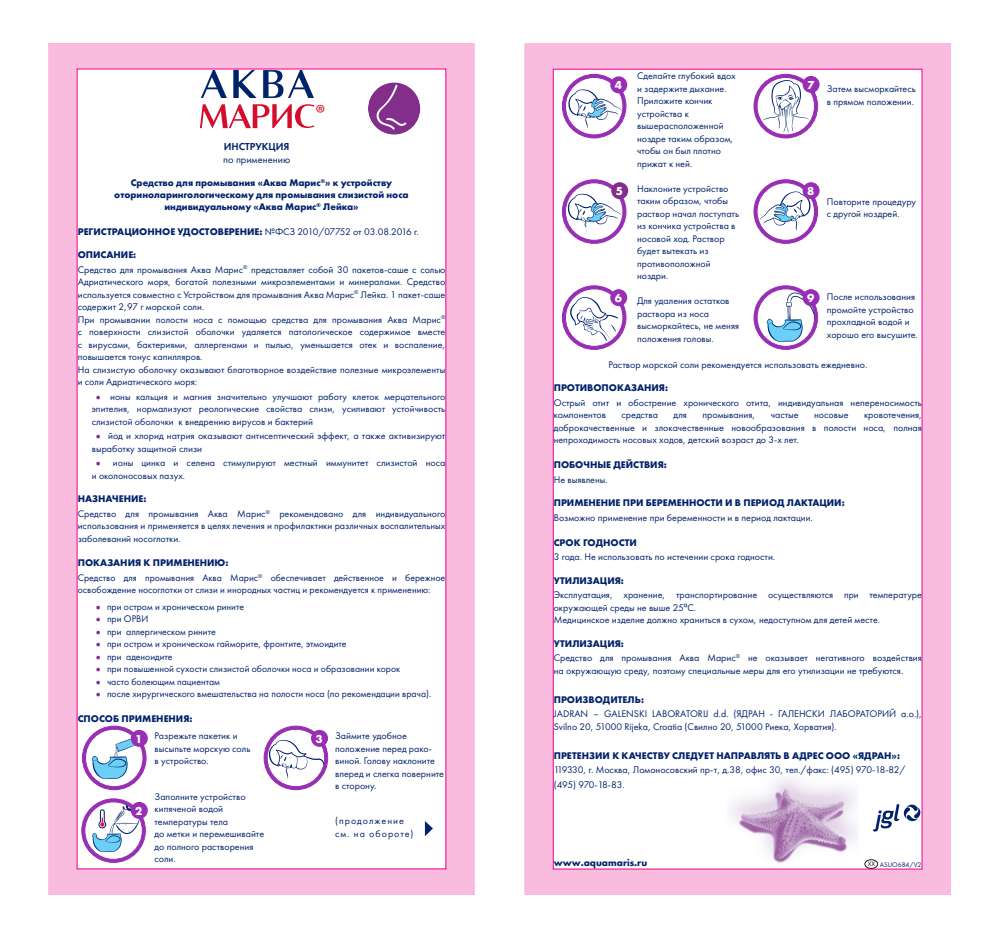
<style>
.page{position:relative;width:1004px;height:950px;background:#fff}
.page>*{position:absolute;margin:0;border:0;box-sizing:border-box;transform-origin:0 0}
.t1{font:23.7px "Myriad Pro";color:#d30d2b}
.t2{font:700 12px "Futura New";color:#fff}
.t3{font:10.5px "Futura Book C";color:#00226b}
.t4{font:10.5px "Futura Demi C";color:#00226b}
.t5{font:10px/12.5px "Futura New";color:#00226b}
.t6{font:700 10px/12px "Futura New";color:#00226b;text-align:center}
.t7{font:10px/12.5px "Futura New";letter-spacing:.1em;color:#00226b}
.t8{font:7px "Futura New";color:#00226b}
.s1{font-weight:400}
.s2{font-weight:700}
.s3{font-size:13px;color:#842e8b}
.s4{font-family:"Arial"}
.s5{font-family:"Myriad Pro";font-size:6.6px;color:#231f20}
</style>
<div class="page">
<div style="left:49px;top:43px;width:425px;height:851px;background:#f9bbde"></div>
<div style="left:524px;top:44px;width:426px;height:850px;background:#f9bbde"></div>
<div style="left:553px;top:69px;width:369px;height:800px;background:#fff;border:1px solid #ed028c"></div>
<div style="left:77px;top:69px;width:369px;height:799px;background:#fff"></div>
<div style="left:864px;top:859px;width:13px;height:9px;border:1px solid #231f20;border-radius:50%"></div>
<svg style="left:233px;top:70px;width:81px;height:28px"></svg>
<svg style="left:201px;top:70px;width:26px;height:28px"></svg>
<svg style="left:200px;top:104px;width:114px;height:24px"></svg>
<svg style="left:368px;top:82px;width:53px;height:53px"></svg>
<svg style="left:872px;top:804px;width:48px;height:28px"></svg>
<img style="left:730px;top:778px;width:127px;height:85px">
<svg style="left:562px;top:285px;width:64px;height:65px"></svg>
<svg style="left:753px;top:74px;width:65px;height:64px"></svg>
<svg style="left:562px;top:74px;width:64px;height:64px"></svg>
<svg style="left:753px;top:179px;width:65px;height:65px"></svg>
<svg style="left:562px;top:179px;width:64px;height:65px"></svg>
<svg style="left:753px;top:285px;width:65px;height:65px"></svg>
<div style="left:610px;top:76px;width:17px;height:17px;background:#982eb4;border-radius:50%"></div>
<div style="left:611px;top:182px;width:17px;height:17px;background:#842e8b;border-radius:50%"></div>
<div style="left:610px;top:289px;width:17px;height:17px;background:#982eb4;border-radius:50%"></div>
<div style="left:802px;top:76px;width:17px;height:17px;background:#982eb4;border-radius:50%"></div>
<div style="left:802px;top:182px;width:17px;height:17px;background:#982eb4;border-radius:50%"></div>
<div style="left:802px;top:289px;width:17px;height:17px;background:#982eb4;border-radius:50%"></div>
<svg style="left:425px;top:821px;width:8px;height:15px"></svg>
<svg style="left:263px;top:725px;width:65px;height:65px"></svg>
<svg style="left:82px;top:725px;width:64px;height:65px"></svg>
<svg style="left:81px;top:798px;width:65px;height:64px"></svg>
<div style="left:131px;top:729px;width:17px;height:17px;background:#982eb4;border-radius:50%"></div>
<div style="left:131px;top:801px;width:17px;height:17px;background:#982eb4;border-radius:50%"></div>
<div style="left:311px;top:729px;width:17px;height:17px;background:#982eb4;border-radius:50%"></div>
<p class="t4" style="left:224px;top:140px;width:67px">ИНСТРУКЦИЯ</p>
<p class="t3" style="left:223px;top:153px;width:69px">по применению</p>
<h1 class="t1" style="left:315px;top:98px;width:11px">®</h1>
<p class="t6" style="left:114px;top:176px;width:296px">Средство для промывания «Аква Марис<sup>®</sup>» к устройству оториноларингологическому для промывания слизистой носа индивидуальному «Аква Марис<sup>®</sup> Лейка»</p>
<p class="t6" style="left:78px;top:225px;width:342px">РЕГИСТРАЦИОННОЕ УДОСТОВЕРЕНИЕ: <span class="s1">№ФСЗ 2010/07752 от 03.08.2016 г.</span></p>
<p class="t5" style="left:78px;top:247px;width:369px;line-height:14.5px"><span class="s2">ОПИСАНИЕ:<br></span>Средство для промывания Аква Марис<sup>®</sup> представляет собой 30 пакетов-саше с солью</p>
<p class="t5" style="left:78px;top:275px;width:369px">Адриатического моря, богатой полезными микроэлементами и минералами. Средство используется совместно с Устройством для промывания Аква Марис<sup>®</sup> Лейка. 1 пакет-саше содержит 2,97 г морской соли.<br>При промывании полости носа с помощью средства для промывания Аква Марис<sup>® </sup>с поверхности слизистой оболочки удаляется патологическое содержимое вместе с вирусами, бактериями, аллергенами и пылью, уменьшается отек и воспаление, повышается тонус капилляров.<br>На слизистую оболочку оказывают благотворное воздействие полезные микроэлементы и соли Адриатического моря:</p>
<p class="t5" style="left:92px;top:390px;width:355px;text-align:justify"><span class="s3">•</span> ионы кальция и магния значительно улучшают работу клеток мерцательного эпителия, нормализуют реологические свойства слизи, усиливают устойчивость слизистой оболочки к внедрению вирусов и бактерий</p>
<p class="t5" style="left:92px;top:429px;width:355px"><span class="s3">•</span> йод и хлорид натрия оказывают антисептический эффект, а также активизируют выработку защитной слизи</p>
<p class="t5" style="left:92px;top:456px;width:355px"><span class="s3">•</span> ионы цинка и селена стимулируют местный иммунитет слизистой носа и околоносовых пазух.</p>
<p class="t5" style="left:78px;top:491px;width:369px;line-height:14.5px"><span class="s2">НАЗНАЧЕНИЕ:<br></span>Средство для промывания Аква Марис<sup>®</sup> рекомендовано для индивидуального</p>
<p class="t5" style="left:78px;top:519px;width:369px">использования и применяется в целях лечения и профилактики различных воспалительных заболеваний носоглотки.</p>
<p class="t5" style="left:78px;top:555px;width:369px;line-height:14.5px"><span class="s2">ПОКАЗАНИЯ К ПРИМЕНЕНИЮ:<br></span>Средство для промывания Аква Марис<sup>®</sup> обеспечивает действенное и бережное</p>
<p class="t5" style="left:78px;top:583px;width:354px">освобождение носоглотки от слизи и инородных частиц и рекомендуется к применению:</p>
<p class="t5" style="left:92px;top:600px;width:154px"><span class="s3">•</span> при остром и хроническом рините</p>
<p class="t5" style="left:92px;top:612px;width:58px"><span class="s3">•</span> при ОРВИ</p>
<p class="t5" style="left:92px;top:625px;width:125px"><span class="s3">•</span> при аллергическом рините</p>
<p class="t5" style="left:92px;top:637px;width:256px"><span class="s3">•</span> при остром и хроническом гайморите, фронтите, этмоидите</p>
<p class="t5" style="left:92px;top:650px;width:82px"><span class="s3">•</span> при аденоидите</p>
<p class="t5" style="left:92px;top:662px;width:310px"><span class="s3">•</span> при повышенной сухости слизистой оболочки носа и образовании корок</p>
<p class="t5" style="left:92px;top:675px;width:130px"><span class="s3">•</span> часто болеющим пациентам</p>
<p class="t5" style="left:92px;top:687px;width:341px"><span class="s3">•</span> после хирургического вмешательства на полости носа (по рекомендации врача).</p>
<p class="t6" style="left:78px;top:712px;width:116px">СПОСОБ ПРИМЕНЕНИЯ:</p>
<p class="t2" style="left:135px;top:730px;width:9px">1</p>
<p class="t2" style="left:135px;top:802px;width:9px">2</p>
<p class="t5" style="left:155px;top:729px;width:97px">Разрежьте пакетик и высыпьте морскую соль в устройство.</p>
<p class="t5" style="left:155px;top:790px;width:111px">Заполните устройство кипяченой водой температуры тела<br>до метки и перемешивайте до полного растворения соли.</p>
<p class="t2" style="left:315px;top:730px;width:9px">3</p>
<p class="t5" style="left:335px;top:729px;width:110px">Займите удобное положение перед рако&shy;виной. Голову наклоните вперед и слегка поверните в сторону.</p>
<p class="t7" style="left:335px;top:814px;width:80px">(продолжение см. на обороте)</p>
<p class="t2" style="left:614px;top:77px;width:9px">4</p>
<p class="t2" style="left:615px;top:183px;width:9px">5</p>
<p class="t2" style="left:614px;top:290px;width:9px">6</p>
<p class="t5" style="left:637px;top:70px;width:100px">Сделайте глубокий вдох и задержите дыхание.<br>Приложите кончик устройства к вышерасположенной ноздре таким образом, чтобы он был плотно прижат к ней.</p>
<p class="t5" style="left:637px;top:182px;width:103px">Наклоните устройство таким образом, чтобы раствор начал поступать из кончика устройства в носовой ход. Раствор будет вытекать из противоположной ноздри.</p>
<p class="t5" style="left:637px;top:295px;width:104px">Для удаления остатков раствора из носа высморкайтесь, не меняя положения головы.</p>
<p class="t2" style="left:807px;top:77px;width:9px">7</p>
<p class="t5" style="left:826px;top:82px;width:90px">Затем высморкайтесь в прямом положении.</p>
<p class="t2" style="left:807px;top:183px;width:9px">8</p>
<p class="t5" style="left:826px;top:195px;width:91px">Повторите процедуру с другой ноздрей.</p>
<p class="t2" style="left:807px;top:290px;width:9px">9</p>
<p class="t5" style="left:826px;top:290px;width:92px">После использования промойте устройство прохладной водой и хорошо его высушите.</p>
<p class="t5" style="left:608px;top:358px;width:260px">Раствор морской соли рекомендуется использовать ежедневно.</p>
<p class="t6" style="left:553px;top:381px;width:116px">ПРОТИВОПОКАЗАНИЯ:</p>
<p class="t5" style="left:553px;top:396px;width:370px">Острый отит и обострение хронического отита, индивидуальная непереносимость компонентов</p>
<p class="t5" style="left:553px;top:408px;width:370px;text-align:justify;text-indent:310px">кровотечения, доброкачественные и злокачественные новообразования в полости носа, полная непроходимость носовых ходов, детский возраст до 3-х лет.</p>
<p class="t6" style="left:553px;top:458px;width:115px">ПОБОЧНЫЕ ДЕЙСТВИЯ:</p>
<p class="t5" style="left:553px;top:473px;width:56px">Не выявлены.</p>
<p class="t6" style="left:553px;top:496px;width:292px">ПРИМЕНЕНИЕ ПРИ БЕРЕМЕННОСТИ И В ПЕРИОД ЛАКТАЦИИ:</p>
<p class="t5" style="left:553px;top:511px;width:260px">Возможно применение при беременности и в период лактации.</p>
<p class="t6" style="left:553px;top:536px;width:85px">СРОК ГОДНОСТИ</p>
<p class="t5" style="left:553px;top:550px;width:223px">3 года. Не использовать по истечении срока годности.</p>
<p class="t6" style="left:553px;top:574px;width:72px">УТИЛИЗАЦИЯ:</p>
<p class="t5" style="left:553px;top:588px;width:370px">Эксплуатация, хранение, транспортирование осуществляются при температуре окружающей среды не выше 25<span class="s4">º</span>С.<br>Медицинское изделие должно храниться в сухом, недоступном для детей месте.</p>
<p class="t5" style="left:553px;top:636px;width:370px;line-height:14.5px"><span class="s2">УТИЛИЗАЦИЯ:<br></span>Средство для промывания Аква Марис<sup>®</sup> не оказывает негативного воздействия</p>
<p class="t5" style="left:553px;top:664px;width:351px">на окружающую среду, поэтому специальные меры для его утилизации не требуются.</p>
<p class="t6" style="left:553px;top:693px;width:92px">ПРОИЗВОДИТЕЛЬ:</p>
<p class="t5" style="left:553px;top:707px;width:369px">JADRAN – GALENSKI LABORATORIJ d.d. (ЯДРАН - ГАЛЕНСКИ ЛАБОРАТОРИЙ а.о.),<br>Svilno 20, 51000 Rijeka, Croatia (Свилно 20, 51000 Риека, Хорватия).</p>
<p class="t6" style="left:553px;top:749px;width:348px">ПРЕТЕНЗИИ К КАЧЕСТВУ СЛЕДУЕТ НАПРАВЛЯТЬ В АДРЕС ООО «ЯДРАН»:</p>
<p class="t5" style="left:553px;top:762px;width:353px;line-height:14.5px">119330, г. Москва, Ломоносовский пр-т, д.38, офис 30, тел./факс: (495) 970-18-82/ (495) 970-18-83.</p>
<p class="t5" style="left:621px;top:408px;width:38px">средства</p>
<p class="t5" style="left:673px;top:408px;width:15px">для</p>
<p class="t5" style="left:702px;top:408px;width:54px">промывания,</p>
<p class="t5" style="left:770px;top:408px;width:29px">частые</p>
<p class="t5" style="left:814px;top:408px;width:36px">носовые</p>
<p class="t6" style="left:553px;top:856px;width:95px">www.aquamaris.ru</p>
<p class="t8" style="left:867px;top:860px;width:55px"><span class="s5">XX</span> ASUO684/V2</p>
</div>
